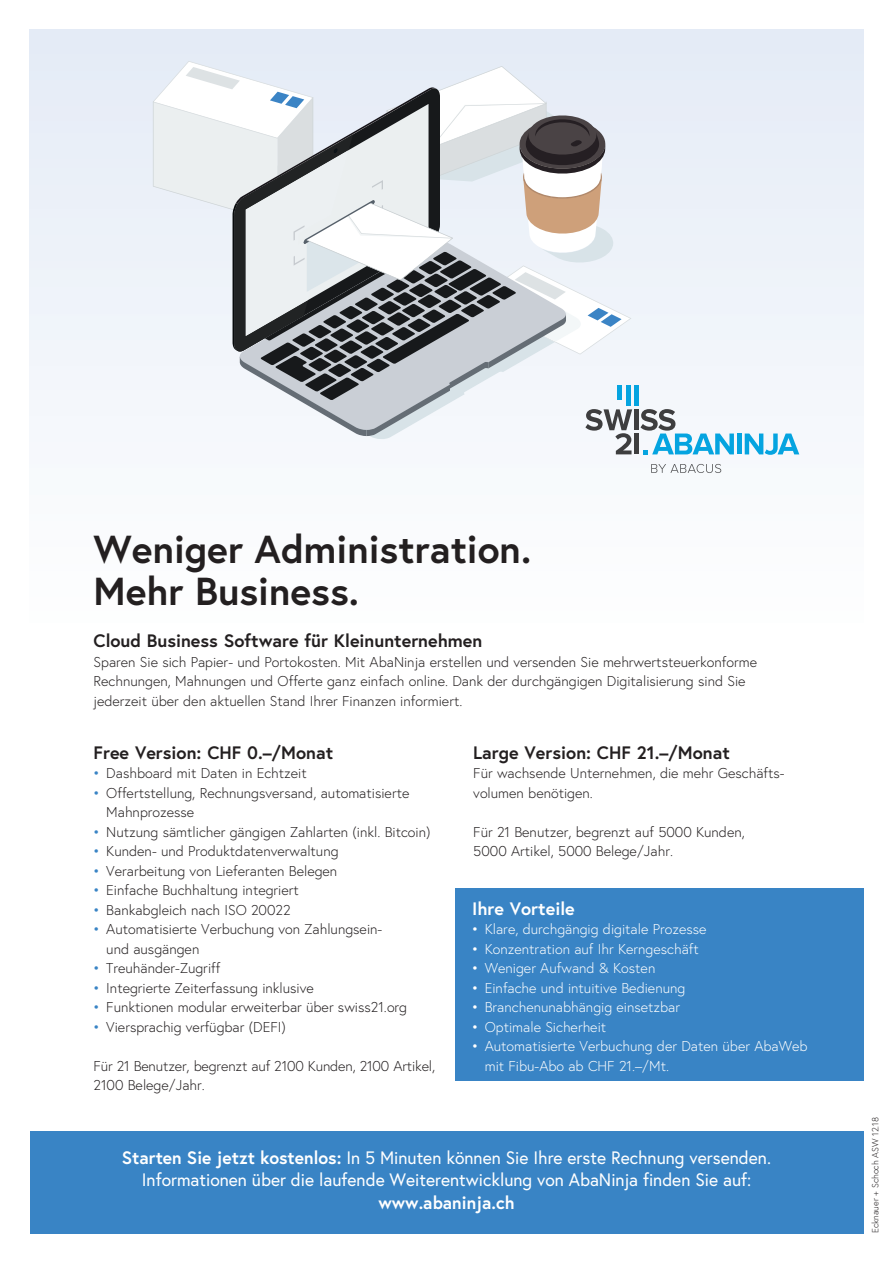
<style>
.page{position:relative;width:893px;height:1263px;background:#fff}
.page>*{position:absolute;margin:0;border:0;box-sizing:border-box;transform-origin:0 0}
.t1{font:700 39px/42px "Europa";color:#231f20}
.t2{font:18px/22.5px "Europa";color:#fff;text-align:center}
.t3{font:700 18px "Europa";color:#231f20}
.t4{font:700 18px "Europa";color:#fff}
.t5{font:300 14.25px/19.5px "Europa";color:#231f20}
.t6{font:300 14.25px/19.5px "Europa";color:#fff}
.t7{font:300 9px "Europa";color:#231f20}
.s1{font-weight:400;color:#3984c5}
.s2{font-weight:400}
.s3{font-weight:700}
</style>
<div class="page">
<div style="left:30px;top:30px;width:833px;height:607px;background:linear-gradient(to bottom,#e4ebf6,#fefefe)"></div>
<svg style="left:651px;top:464px;width:70px;height:9px"></svg>
<hr style="left:634px;top:385px;width:4px;height:21px;background:#05a4e0">
<div style="left:634px;top:409px;width:5px;height:21px;background:#3e3e3f"></div>
<div style="left:634px;top:433px;width:5px;height:21px;background:#3e3e3f"></div>
<svg style="left:640px;top:409px;width:94px;height:45px"></svg>
<hr style="left:737px;top:433px;width:4px;height:21px;background:#05a4e0">
<svg style="left:745px;top:433px;width:54px;height:22px"></svg>
<div style="left:455px;top:888px;width:408px;height:192px;background:#3984c5"></div>
<svg style="left:153px;top:61px;width:479px;height:393px"></svg>
<div style="left:30px;top:1131px;width:833px;height:102px;background:#3984c5"></div>
<h1 class="t1" style="left:94px;top:528px;width:439px">Weniger Administration.<br>Mehr Business.</h1>
<p class="t3" style="left:94px;top:629px;width:390px">Cloud Business Software für Kleinunter nehmen</p>
<p class="t5" style="left:94px;top:652px;width:665px">Sparen Sie sich Papier- und Portokosten. Mit AbaNinja erstellen und versenden Sie mehrwertsteuerkonforme<br>Rechnungen, Mahnungen und Offerte ganz einfach online. Dank der durchgängigen Digitalisierung sind Sie jederzeit über den aktuellen Stand Ihrer Finanzen informiert.</p>
<p class="t3" style="left:94px;top:741px;width:241px">Free Version: CHF 0.–/Monat</p>
<p class="t5" style="left:94px;top:764px;width:215px"><span class="s1">•</span> Dashboard mit Daten in Echtzeit</p>
<p class="t5" style="left:106px;top:783px;width:305px;text-indent:-13px"><span class="s1">•</span> Offertstellung, Rechnungsversand, automatisierte<br>Mahnprozesse</p>
<p class="t5" style="left:94px;top:822px;width:339px"><span class="s1">•</span> Nutzung sämtlicher gängigen Zahlarten (inkl. Bitcoin)</p>
<p class="t5" style="left:94px;top:842px;width:247px"><span class="s1">•</span> Kunden- und Produktdatenverwaltung</p>
<p class="t5" style="left:94px;top:861px;width:245px"><span class="s1">•</span> Verarbeitung von Lieferanten Belegen</p>
<p class="t5" style="left:94px;top:881px;width:207px"><span class="s1">•</span> Einfache Buchhaltung integriert</p>
<p class="t5" style="left:94px;top:900px;width:199px"><span class="s1">•</span> Bankabgleich nach ISO 20022</p>
<p class="t5" style="left:106px;top:920px;width:277px;text-indent:-13px"><span class="s1">•</span> Automatisierte Verbuchung von Zahlungsein&shy;und ausgängen</p>
<p class="t5" style="left:94px;top:959px;width:128px"><span class="s1">•</span> Treuhänder-Zugriff</p>
<p class="t5" style="left:94px;top:978px;width:222px"><span class="s1">•</span> Integrierte Zeiterfassung inklusive</p>
<p class="t5" style="left:94px;top:998px;width:315px"><span class="s1">•</span> Funktionen modular erweiterbar über swiss21.org</p>
<p class="t5" style="left:94px;top:1017px;width:194px"><span class="s1">•</span> Viersprachig verfügbar (DEFI)</p>
<p class="t5" style="left:94px;top:1056px;width:343px">Für 21 Benutzer, begrenzt auf 2100 Kunden, 2100 Artikel,<br>2100 Belege/Jahr.</p>
<p class="t3" style="left:473px;top:741px;width:258px">Large Version: CHF 21.–/Monat</p>
<p class="t5" style="left:473px;top:764px;width:313px">Für wachsende Unternehmen, die mehr Geschäfts&shy;volumen benötigen.</p>
<p class="t5" style="left:473px;top:822px;width:273px">Für 21 Benutzer, begrenzt auf 5000 Kunden,<br>5000 Artikel, 5000 Belege/Jahr.</p>
<p class="t4" style="left:472px;top:897px;width:104px">Ihre Vorteile</p>
<p class="t6" style="left:472px;top:920px;width:236px"><span class="s2">•</span> Klare, durchgängig digitale Prozesse</p>
<p class="t6" style="left:472px;top:939px;width:228px"><span class="s2">•</span> Konzentration auf Ihr Kerngeschäft</p>
<p class="t6" style="left:472px;top:959px;width:185px"><span class="s2">•</span> Weniger Aufwand &amp; Kosten</p>
<p class="t6" style="left:472px;top:978px;width:215px"><span class="s2">•</span> Einfache und intuitive Bedienung</p>
<p class="t6" style="left:472px;top:998px;width:210px"><span class="s2">•</span> Branchenunabhängig einsetzbar</p>
<p class="t6" style="left:472px;top:1017px;width:136px"><span class="s2">•</span> Optimale Sicherheit</p>
<p class="t6" style="left:485px;top:1037px;width:324px;text-indent:-13px"><span class="s2">•</span> Automatisierte Verbuchung der Daten über AbaWeb mit Fibu-Abo ab CHF 21.–/Mt.</p>
<p class="t2" style="left:122px;top:1146px;width:651px"><span class="s3">Starten Sie jetzt kostenlos:</span> In 5 Minuten können Sie Ihre erste Rechnung versenden.<br>Informationen über die laufende Weiterentwicklung von AbaNinja finden Sie auf:</p>
<p class="t4" style="left:378px;top:1191px;width:137px">www.abaninja.ch</p>
<p class="t7" style="left:870px;top:1233px;width:118px;rotate:-90deg">Ecknauer + Schoch ASW 12.18</p>
</div>
